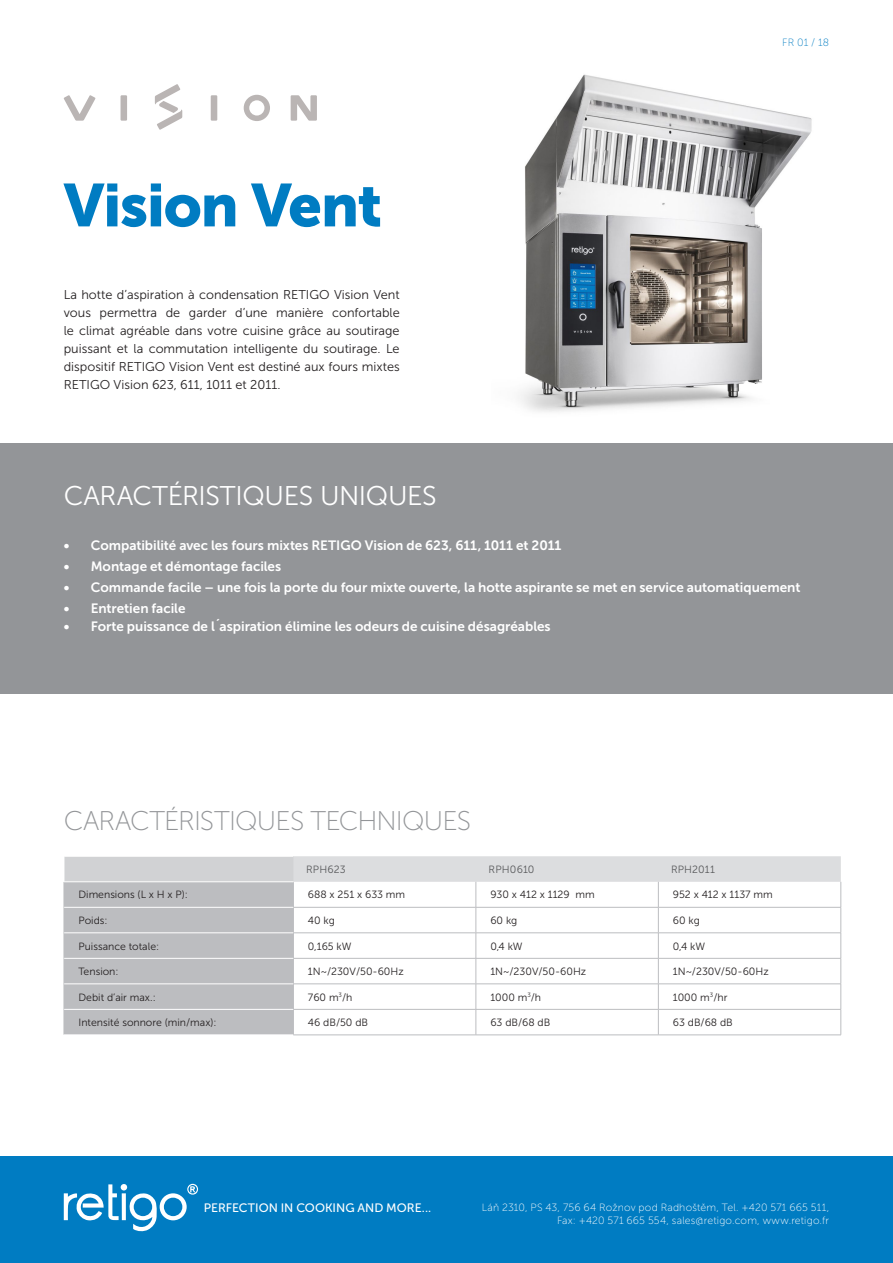
<style>
.page{position:relative;width:893px;height:1263px;background:#fff}
.page>*{position:absolute;margin:0;border:0;box-sizing:border-box;transform-origin:0 0}
.t1{font:60px "Museo Sans 900";letter-spacing:-.02em;color:#007cc2}
.t2{font:27px "Museo Sans 100";letter-spacing:-.03em;color:#939598}
.t3{font:27px "Museo Sans 300";letter-spacing:-.015em;color:#fff}
.t4{font:13.5px "Museo Sans 700";color:#fff}
.t5{font:12.75px/18px "Museo Sans 300";color:#231f20;text-align:justify}
.t6{font:12.15px "Museo Sans 500";color:#fff}
.Text_v_tabulce{font:10.5px "Museo Sans 300";color:#231f20}
.Poznamka{font:10.5px/13.5px "Museo Sans 100";letter-spacing:.015em;color:#fff;text-align:right}
.Text{font:10.5px "Museo Sans 300";letter-spacing:.015em;color:#57585a}
.t7{font:10.5px "Museo Sans 100";color:#007cc2}
</style>
<div class="page">
<div style="left:0;top:1157px;width:893px;height:106px;background:#007cc2"></div>
<svg style="left:64px;top:1184px;width:134px;height:48px"></svg>
<img style="left:520px;top:74px;width:292px;height:338px">
<svg style="left:244px;top:95px;width:26px;height:26px"></svg>
<svg style="left:155px;top:84px;width:27px;height:46px"></svg>
<svg style="left:64px;top:95px;width:32px;height:26px"></svg>
<div style="left:211px;top:95px;width:6px;height:26px;background:#bab5b4"></div>
<div style="left:121px;top:95px;width:6px;height:26px;background:#bab5b4"></div>
<svg style="left:291px;top:95px;width:26px;height:26px"></svg>
<div style="left:0;top:443px;width:893px;height:250px;background:#939598"></div>
<svg style="left:64px;top:856px;width:778px;height:179px"></svg>
<h1 class="t1" style="left:64px;top:171px;width:320px">Vision Vent</h1>
<p class="t5" style="left:64px;top:286px;width:337px">La hotte d’aspiration à condensation RETIGO Vision Vent vous permettra de garder d’une manière confortable le climat agréable dans votre cuisine grâce au soutirage puissant et la commutation intelligente du soutirage. Le dispositif RETIGO Vision Vent est destiné aux fours mixtes RETIGO Vision 623, 611, 1011 et 2011.</p>
<p class="t7" style="left:782px;top:37px;width:48px">FR 01 / 18</p>
<h3 class="t3" style="left:64px;top:481px;width:374px">CARACTÉRISTIQUES UNIQUES</h3>
<p class="t4" style="left:64px;top:538px;width:499px">• Compatibilité avec les fours mixtes RETIGO Vision de 623, 611, 1011 et 2011</p>
<p class="t4" style="left:64px;top:559px;width:219px">• Montage et démontage faciles</p>
<p class="t4" style="left:64px;top:580px;width:738px">• Commande facile – une fois la porte du four mixte ouverte, la hotte aspirante se met en service automatiquement</p>
<p class="t4" style="left:64px;top:601px;width:123px">• Entretien facile</p>
<p class="t4" style="left:64px;top:619px;width:488px">• Forte puissance de l´aspiration élimine les odeurs de cuisine désagréables</p>
<h2 class="t2" style="left:64px;top:806px;width:409px">CARACTÉRISTIQUES TECHNIQUES</h2>
<p class="Text" style="left:306px;top:864px;width:41px">RPH623</p>
<p class="Text" style="left:489px;top:864px;width:47px">RPH0610</p>
<p class="Text" style="left:671px;top:864px;width:45px">RPH2011</p>
<p class="Text_v_tabulce" style="left:78px;top:889px;width:111px">Dimensions (L x H x P):</p>
<p class="Text_v_tabulce" style="left:308px;top:889px;width:99px">688 x 251 x 633 mm</p>
<p class="Text_v_tabulce" style="left:490px;top:889px;width:106px">930 x 412 x 1129 mm</p>
<p class="Text_v_tabulce" style="left:673px;top:889px;width:101px">952 x 412 x 1137 mm</p>
<p class="Text_v_tabulce" style="left:78px;top:915px;width:31px">Poids:</p>
<p class="Text_v_tabulce" style="left:308px;top:915px;width:28px">40 kg</p>
<p class="Text_v_tabulce" style="left:490px;top:915px;width:28px">60 kg</p>
<p class="Text_v_tabulce" style="left:673px;top:915px;width:28px">60 kg</p>
<p class="Text_v_tabulce" style="left:78px;top:940px;width:82px">Puissance totale:</p>
<p class="Text_v_tabulce" style="left:308px;top:940px;width:45px">0,165 kW</p>
<p class="Text_v_tabulce" style="left:490px;top:940px;width:34px">0,4 kW</p>
<p class="Text_v_tabulce" style="left:673px;top:940px;width:34px">0,4 kW</p>
<p class="Text_v_tabulce" style="left:78px;top:966px;width:42px">Tension:</p>
<p class="Text_v_tabulce" style="left:308px;top:966px;width:97px">1N~/230V/50-60Hz</p>
<p class="Text_v_tabulce" style="left:490px;top:966px;width:97px">1N~/230V/50-60Hz</p>
<p class="Text_v_tabulce" style="left:673px;top:966px;width:97px">1N~/230V/50-60Hz</p>
<p class="Text_v_tabulce" style="left:78px;top:991px;width:79px">Debit d’air max.:</p>
<p class="Text_v_tabulce" style="left:308px;top:991px;width:46px">760 m<sup>3</sup>/h</p>
<p class="Text_v_tabulce" style="left:490px;top:991px;width:52px">1000 m<sup>3</sup>/h</p>
<p class="Text_v_tabulce" style="left:673px;top:991px;width:56px">1000 m<sup>3</sup>/hr</p>
<p class="Text_v_tabulce" style="left:78px;top:1017px;width:140px">Intensité sonnore (min/max):</p>
<p class="Text_v_tabulce" style="left:308px;top:1017px;width:62px">46 dB/50 dB</p>
<p class="Text_v_tabulce" style="left:490px;top:1017px;width:61px">63 dB/68 dB</p>
<p class="Text_v_tabulce" style="left:673px;top:1017px;width:61px">63 dB/68 dB</p>
<p class="t6" style="left:204px;top:1201px;width:229px">PERFECTION IN COOKING AND MORE...</p>
<p class="Poznamka" style="left:482px;top:1201px;width:349px">Láň 2310, PS 43, 756 64 Rožnov pod Radhoštěm, Tel. +420 571 665 511,<br>Fax: +420 571 665 554, sales@retigo.com, www.retigo.fr</p>
</div>
